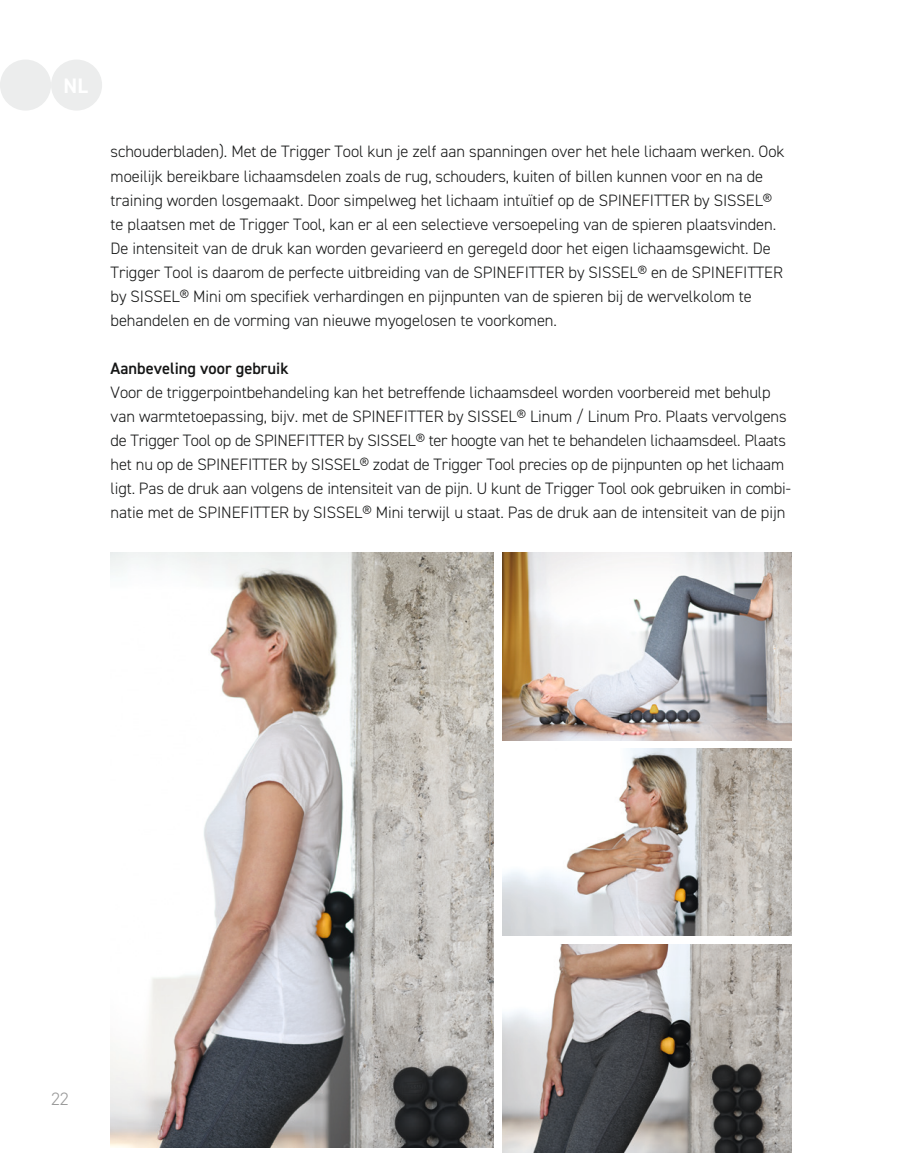
<style>
.page{position:relative;width:902px;height:1157px;background:#fff}
.page>*{position:absolute;margin:0;border:0;box-sizing:border-box;transform-origin:0 0}
.t1{font:300 18px "DIN2014";color:#999}
.t2{font:300 16.5px/24px "DIN2014";letter-spacing:-.005em;color:#151616}
.t3{font:600 16.5px "DIN2014";color:#151616}
</style>
<div class="page">
<div style="left:0;top:60px;width:51px;height:51px;background:#eceded;border-radius:50%"></div>
<div style="left:51px;top:60px;width:51px;height:51px;background:#eceded;border-radius:50%"></div>
<img style="left:111px;top:553px;width:382px;height:594px">
<img style="left:502px;top:553px;width:289px;height:187px">
<img style="left:502px;top:748px;width:289px;height:187px">
<img style="left:502px;top:944px;width:289px;height:208px">
<p class="t2" style="left:111px;top:140px;width:675px">schouderbladen). Met de Trigger Tool kun je zelf aan spanningen over het hele lichaam werken. Ook moeilijk bereikbare lichaamsdelen zoals de rug, schouders, kuiten of billen kunnen voor en na de training worden losgemaakt. Door simpelweg het lichaam intuïtief op de SPINEFITTER by SISSEL® te plaatsen met de Trigger Tool, kan er al een selectieve versoepeling van de spieren plaatsvinden.<br>De intensiteit van de druk kan worden gevarieerd en geregeld door het eigen lichaamsgewicht. De Trigger Tool is daarom de perfecte uitbreiding van de SPINEFITTER by SISSEL® en de SPINEFITTER by SISSEL® Mini om specifiek verhardingen en pijnpunten van de spieren bij de wervelkolom te behandelen en de vorming van nieuwe myogelosen te voorkomen.</p>
<p class="t3" style="left:111px;top:357px;width:179px">Aanbeveling voor gebruik</p>
<p class="t2" style="left:111px;top:380px;width:681px">Voor de triggerpointbehandeling kan het betreffende lichaamsdeel worden voorbereid met behulp van warmtetoepassing, bijv. met de SPINEFITTER by SISSEL® Linum / Linum Pro. Plaats vervolgens de Trigger Tool op de SPINEFITTER by SISSEL® ter hoogte van het te behandelen lichaamsdeel. Plaats het nu op de SPINEFITTER by SISSEL® zodat de Trigger Tool precies op de pijnpunten op het lichaam ligt. Pas de druk aan volgens de intensiteit van de pijn. U kunt de Trigger Tool ook gebruiken in combi&shy;natie met de SPINEFITTER by SISSEL® Mini terwijl u staat. Pas de druk aan de intensiteit van de pijn</p>
<p class="t1" style="left:51px;top:1087px;width:19px">22</p>
</div>
